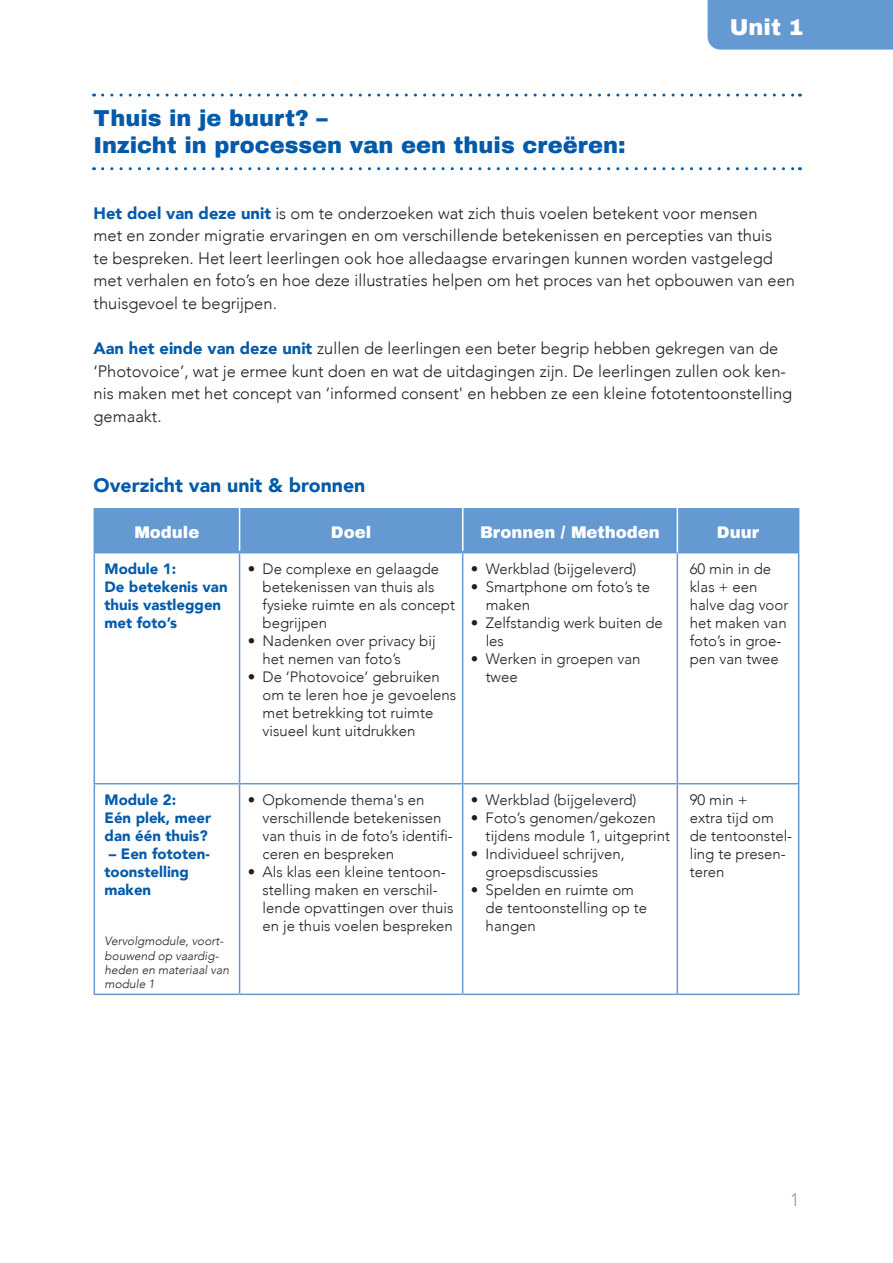
<style>
.page{position:relative;width:893px;height:1263px;background:#fff}
.page>*{position:absolute;margin:0;border:0;box-sizing:border-box;transform-origin:0 0}
.t1{font:900 22.5px/27px "Archivo";color:#015aaa}
.t2{font:900 22.5px "Archivo";color:#fff}
.t3{font:900 19.5px "Avenir";color:#015aaa}
.t4{font:300 18px "Avenir";color:#939598}
.t5{font:300 16.5px/22.5px "Avenir";color:#231f20}
.t6{font:900 16.5px "Archivo";color:#fff}
.t7{font:300 15px/18px "Avenir";color:#231f20}
.t8{font:900 15px/18px "Avenir";color:#015aaa}
.t9{font:italic 300 12px/14.4px "Avenir";color:#231f20}
.s1{font-weight:900;color:#015aaa}
</style>
<div class="page">
<svg style="left:103px;top:167px;width:697px;height:3px"></svg>
<svg style="left:103px;top:94px;width:697px;height:3px"></svg>
<div style="left:95px;top:509px;width:703px;height:43px;background:#6599d1"></div>
<hr style="left:94px;top:508px;width:146px;height:1px;background:#6599d1">
<hr style="left:94px;top:509px;width:1px;height:43px;background:#6599d1">
<hr style="left:240px;top:508px;width:223px;height:1px;background:#6599d1">
<hr style="left:239px;top:509px;width:1px;height:43px;background:#6599d1">
<hr style="left:463px;top:508px;width:214px;height:1px;background:#6599d1">
<hr style="left:462px;top:509px;width:1px;height:43px;background:#6599d1">
<hr style="left:677px;top:508px;width:122px;height:1px;background:#6599d1">
<hr style="left:798px;top:509px;width:1px;height:43px;background:#6599d1">
<hr style="left:94px;top:552px;width:146px;height:1px;background:#6599d1">
<hr style="left:94px;top:553px;width:1px;height:230px;background:#6599d1">
<hr style="left:240px;top:552px;width:223px;height:1px;background:#6599d1">
<hr style="left:239px;top:553px;width:1px;height:230px;background:#6599d1">
<hr style="left:463px;top:552px;width:214px;height:1px;background:#6599d1">
<hr style="left:462px;top:553px;width:1px;height:230px;background:#6599d1">
<hr style="left:677px;top:552px;width:122px;height:1px;background:#6599d1">
<hr style="left:677px;top:553px;width:1px;height:230px;background:#6599d1">
<hr style="left:798px;top:553px;width:1px;height:230px;background:#6599d1">
<hr style="left:94px;top:783px;width:146px;height:1px;background:#6599d1">
<hr style="left:94px;top:784px;width:1px;height:209px;background:#6599d1">
<hr style="left:240px;top:783px;width:223px;height:1px;background:#6599d1">
<hr style="left:239px;top:784px;width:1px;height:209px;background:#6599d1">
<hr style="left:463px;top:783px;width:214px;height:1px;background:#6599d1">
<hr style="left:462px;top:784px;width:1px;height:209px;background:#6599d1">
<hr style="left:677px;top:783px;width:122px;height:1px;background:#6599d1">
<hr style="left:677px;top:784px;width:1px;height:209px;background:#6599d1">
<hr style="left:798px;top:784px;width:1px;height:209px;background:#6599d1">
<hr style="left:94px;top:993px;width:146px;height:2px;background:#6599d1">
<hr style="left:240px;top:993px;width:223px;height:2px;background:#6599d1">
<hr style="left:463px;top:993px;width:214px;height:2px;background:#6599d1">
<hr style="left:677px;top:993px;width:122px;height:2px;background:#6599d1">
<hr style="left:239px;top:506px;width:1px;height:45px;background:#fff">
<hr style="left:462px;top:506px;width:1px;height:45px;background:#fff">
<hr style="left:677px;top:508px;width:1px;height:44px;background:#fff">
<div style="left:708px;top:0;width:185px;height:50px;background:#6599d1"></div>
<h1 class="t1" style="left:94px;top:105px;width:533px">Thuis in je buurt? –<br>Inzicht in processen van een thuis creëren:</h1>
<h1 class="t2" style="left:730px;top:14px;width:75px">Unit 1</h1>
<p class="t5" style="left:94px;top:202px;width:703px"><span class="s1">Het doel van deze unit</span> is om te onderzoeken wat zich thuis voelen betekent voor mensen<br>met en zonder migratie ervaringen en om verschillende betekenissen en percepties van thuis<br>te bespreken. Het leert leerlingen ook hoe alledaagse ervaringen kunnen worden vastgelegd met verhalen en foto’s en hoe deze illustraties helpen om het proces van het opbouwen van een thuisgevoel te begrijpen.</p>
<p class="t5" style="left:94px;top:337px;width:700px"><span class="s1">Aan het einde van deze unit</span> zullen de leerlingen een beter begrip hebben gekregen van de ‘Photovoice’, wat je ermee kunt doen en wat de uitdagingen zijn. De leerlingen zullen ook ken&shy;nis maken met het concept van ‘informed consent' en hebben ze een kleine fototentoonstelling gemaakt.</p>
<h2 class="t3" style="left:94px;top:468px;width:273px">Overzicht van unit &amp; bronnen</h2>
<p class="t6" style="left:134px;top:522px;width:67px">Module</p>
<p class="t6" style="left:331px;top:522px;width:42px">Doel</p>
<p class="t6" style="left:480px;top:522px;width:181px">Bronnen / Methoden</p>
<p class="t6" style="left:717px;top:522px;width:44px">Duur</p>
<p class="t8" style="left:105px;top:559px;width:125px">Module 1:<br>De betekenis van thuis vastleggen met foto’s</p>
<p class="t7" style="left:263px;top:559px;width:194px;text-indent:-15px">• De complexe en gelaagde betekenissen van thuis als fysieke ruimte en als concept begrijpen</p>
<p class="t7" style="left:263px;top:631px;width:175px;text-indent:-15px">• Nadenken over privacy bij het nemen van foto’s</p>
<p class="t7" style="left:263px;top:667px;width:195px;text-indent:-15px">• De ‘Photovoice’ gebruiken om te leren hoe je gevoelens met betrekking tot ruimte visueel kunt uitdrukken</p>
<p class="t7" style="left:471px;top:559px;width:167px">• Werkblad (bijgeleverd)</p>
<p class="t7" style="left:486px;top:577px;width:166px;text-indent:-15px">• Smartphone om foto’s te maken</p>
<p class="t7" style="left:486px;top:613px;width:179px;text-indent:-15px">• Zelfstandig werk buiten de les</p>
<p class="t7" style="left:486px;top:649px;width:156px;text-indent:-15px">• Werken in groepen van twee</p>
<p class="t7" style="left:690px;top:559px;width:100px">60 min in de klas + een halve dag voor het maken van foto’s in groe&shy;pen van twee</p>
<p class="t8" style="left:105px;top:790px;width:108px">Module 2:<br>Eén plek, meer dan één thuis?</p>
<p class="t8" style="left:105px;top:844px;width:107px">– Een fototen&shy;toonstelling maken</p>
<p class="t9" style="left:105px;top:934px;width:126px">Vervolgmodule, voort&shy;bouwend op vaardig&shy;heden en materiaal van module 1</p>
<p class="t7" style="left:263px;top:790px;width:192px;text-indent:-15px">• Opkomende thema's en verschillende betekenissen van thuis in de foto’s identifi&shy;ceren en bespreken</p>
<p class="t7" style="left:263px;top:862px;width:192px;text-indent:-15px">• Als klas een kleine tentoon&shy;stelling maken en verschil&shy;lende opvattingen over thuis en je thuis voelen bespreken</p>
<p class="t7" style="left:471px;top:790px;width:167px">• Werkblad (bijgeleverd)</p>
<p class="t7" style="left:486px;top:808px;width:186px;text-indent:-15px">• Foto’s genomen/gekozen tijdens module 1, uitgeprint</p>
<p class="t7" style="left:486px;top:844px;width:140px;text-indent:-15px">• Individueel schrijven, groepsdiscussies</p>
<p class="t7" style="left:486px;top:880px;width:163px;text-indent:-15px">• Spelden en ruimte om de tentoonstelling op te hangen</p>
<p class="t7" style="left:690px;top:790px;width:104px">90 min +<br>extra tijd om de tentoonstel&shy;ling te presen&shy;teren</p>
<p class="t4" style="left:790px;top:1189px;width:11px">1</p>
</div>
